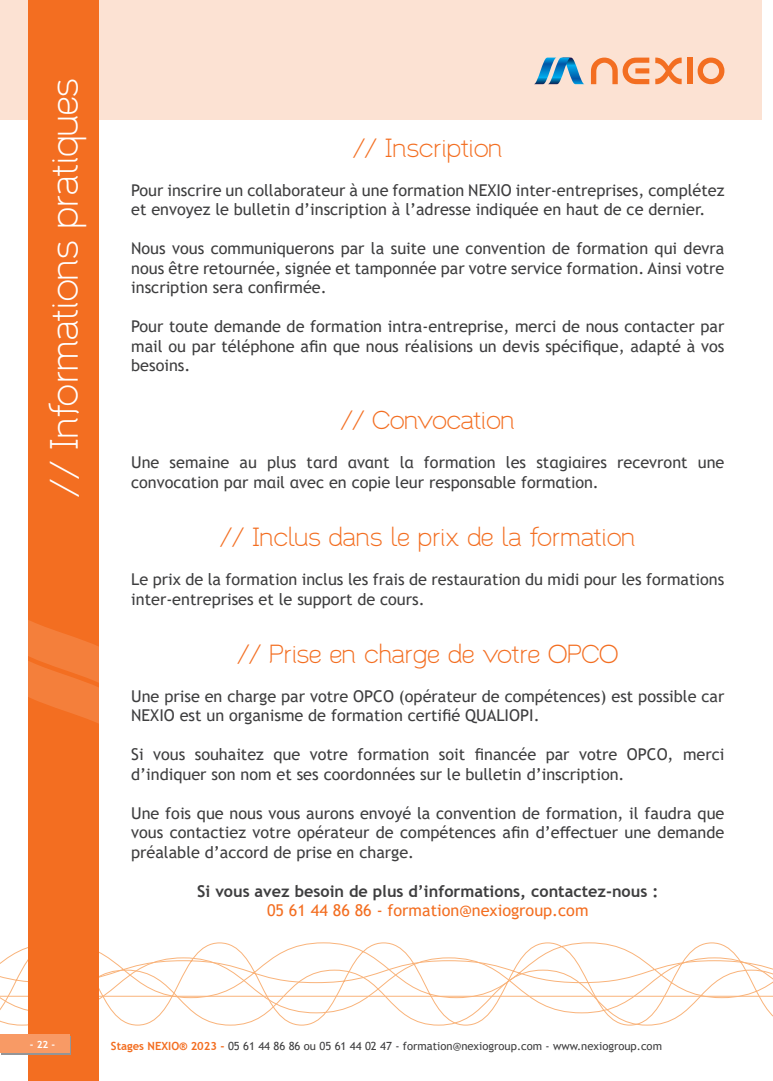
<style>
.page{position:relative;width:773px;height:1081px;background:#fff}
.page>*{position:absolute;margin:0;border:0;box-sizing:border-box;transform-origin:0 0}
.t1{font:37.5px "Santor";color:#fff}
.t2{font:25px "Santor";color:#f36e21}
.t3{font:16.25px/19.5px "Trebuchet MS";color:#3e3e3f}
.t4{font:700 16.25px "Trebuchet MS";color:#3e3e3f}
.t5{font:16.25px "Trebuchet MS";color:#f36e21}
.t6{font:11.25px "Trebuchet MS";color:#3e3e3f}
.t7{font:700 10px "Trebuchet MS";color:#fff}
.s1{font-weight:700;color:#f36e21}
</style>
<div class="page">
<svg style="left:8px;top:942px;width:730px;height:15px"></svg>
<svg style="left:0;top:1013px;width:772px;height:12px"></svg>
<svg style="left:0;top:957px;width:772px;height:56px"></svg>
<div style="left:0;top:0;width:762px;height:119px;background:#fce2d3"></div>
<svg style="left:534px;top:58px;width:50px;height:26px"></svg>
<svg style="left:591px;top:58px;width:58px;height:26px"></svg>
<div style="left:687px;top:58px;width:5px;height:26px;background:#f36e21"></div>
<svg style="left:697px;top:58px;width:27px;height:26px"></svg>
<svg style="left:655px;top:58px;width:26px;height:26px"></svg>
<div style="left:28px;top:0;width:71px;height:1081px;background:#f36e21"></div>
<svg style="left:28px;top:620px;width:71px;height:104px"></svg>
<div style="left:2px;top:1036px;width:69px;height:18px;background:#f89a65"></div>
<div style="left:0;top:1034px;width:69px;height:19px;background:#f89a65"></div>
<h1 class="t1" style="left:37px;top:497px;width:421px;rotate:-90deg">// Informations pratiques</h1>
<h2 class="t2" style="left:353px;top:129px;width:151px">// Inscription</h2>
<p class="t3" style="left:131px;top:180px;width:594px">Pour inscrire un collaborateur à une formation NEXIO inter-entreprises, complétez et envoyez le bulletin d’inscription à l’adresse indiquée en haut de ce dernier.</p>
<p class="t3" style="left:131px;top:238px;width:594px;text-align:justify">Nous vous communiquerons par la suite une convention de formation qui devra nous être retournée, signée et tamponnée par votre service formation. Ainsi votre inscription sera confirmée.</p>
<p class="t3" style="left:131px;top:316px;width:594px;text-align:justify">Pour toute demande de formation intra-entreprise, merci de nous contacter par mail ou par téléphone afin que nous réalisions un devis spécifique, adapté à vos besoins.</p>
<h2 class="t2" style="left:341px;top:402px;width:175px">// Convocation</h2>
<p class="t3" style="left:131px;top:453px;width:594px">Une semaine au plus tard avant la formation les stagiaires recevront une convocation par mail avec en copie leur responsable formation.</p>
<h2 class="t2" style="left:220px;top:519px;width:416px">// Inclus dans le prix de la formation</h2>
<p class="t3" style="left:131px;top:569px;width:594px">Le prix de la formation inclus les frais de restauration du midi pour les formations inter-entreprises et le support de cours.</p>
<h2 class="t2" style="left:237px;top:635px;width:382px">// Prise en charge de votre OPCO</h2>
<p class="t3" style="left:131px;top:686px;width:594px">Une prise en charge par votre OPCO (opérateur de compétences) est possible car<br>NEXIO est un organisme de formation certifié QUALIOPI.</p>
<p class="t3" style="left:131px;top:745px;width:594px">Si vous souhaitez que votre formation soit financée par votre OPCO, merci d’indiquer son nom et ses coordonnées sur le bulletin d’inscription.</p>
<p class="t3" style="left:131px;top:803px;width:594px;text-align:justify">Une fois que nous vous aurons envoyé la convention de formation, il faudra que vous contactiez votre opérateur de compétences afin d’effectuer une demande préalable d’accord de prise en charge.</p>
<p class="t4" style="left:197px;top:881px;width:462px">Si vous avez besoin de plus d’informations, contactez-nous :</p>
<p class="t5" style="left:267px;top:900px;width:323px">05 61 44 86 86 - formation@nexiogroup.com</p>
<p class="t7" style="left:30px;top:1038px;width:27px">- 22 -</p>
<p class="t6" style="left:111px;top:1039px;width:552px"><span class="s1">Stages NEXIO® 2023 -</span> 05 61 44 86 86 ou 05 61 44 02 47 - formation@nexiogroup.com - www.nexiogroup.com</p>
</div>
